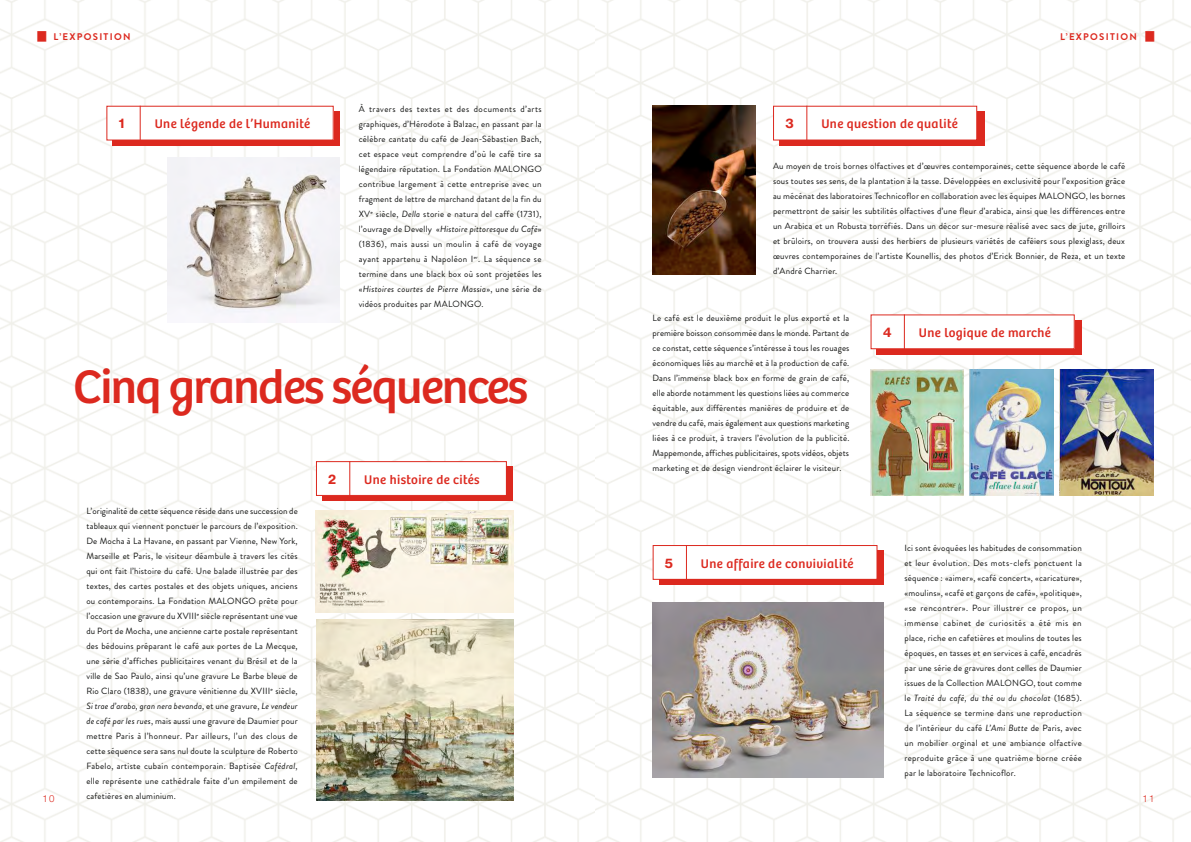
<style>
.page{position:relative;width:1191px;height:842px;background:#fff}
.page>*{position:absolute;margin:0;border:0;box-sizing:border-box;transform-origin:0 0}
.t1{font:48.8px "Bree";letter-spacing:-.03em;color:#dc291f}
.t2{font:13px "Bree";letter-spacing:.03em;color:#dc291f}
.t3{font:13px "N Haas Grotesk TX Pro 75 Bd";color:#dc291f}
.t4{font:700 9.7px "Brandon Grotesque";letter-spacing:.13em;color:#dc291f}
.t5{font:300 9.7px "Helvetica Neue LT Std";color:#dc291f}
.t6{font:9px/15px "Brandon Grotesque";letter-spacing:.02em;color:#131413;text-align:justify}
.s1{font-style:italic}
</style>
<div class="page">
<img style="left:0;top:0;width:595px;height:842px">
<div style="left:113px;top:111px;width:227px;height:35px;background:#dc291f"></div>
<div style="left:107px;top:106px;width:226px;height:34px;background:#fff"></div>
<div style="left:106px;top:106px;width:228px;height:35px;border:1px solid #dc291f"></div>
<hr style="left:140px;top:106px;width:1px;height:35px;background:#dc291f">
<img style="left:168px;top:157px;width:172px;height:166px">
<img style="left:316px;top:510px;width:197px;height:102px">
<div style="left:322px;top:466px;width:191px;height:35px;background:#dc291f"></div>
<div style="left:316px;top:462px;width:190px;height:33px;background:#fff"></div>
<div style="left:316px;top:461px;width:191px;height:35px;border:1px solid #dc291f"></div>
<hr style="left:349px;top:461px;width:1px;height:35px;background:#dc291f">
<img style="left:317px;top:619px;width:196px;height:181px">
<div style="left:779px;top:111px;width:205px;height:35px;background:#dc291f"></div>
<div style="left:773px;top:106px;width:203px;height:34px;background:#fff"></div>
<div style="left:773px;top:106px;width:204px;height:35px;border:1px solid #dc291f"></div>
<hr style="left:806px;top:106px;width:1px;height:35px;background:#dc291f">
<div style="left:876px;top:320px;width:205px;height:34px;background:#dc291f"></div>
<div style="left:871px;top:315px;width:203px;height:34px;background:#fff"></div>
<div style="left:870px;top:314px;width:204px;height:35px;border:1px solid #dc291f"></div>
<hr style="left:904px;top:314px;width:1px;height:35px;background:#dc291f">
<div style="left:659px;top:550px;width:224px;height:35px;background:#dc291f"></div>
<div style="left:653px;top:545px;width:224px;height:34px;background:#fff"></div>
<div style="left:652px;top:545px;width:225px;height:35px;border:1px solid #dc291f"></div>
<hr style="left:686px;top:545px;width:1px;height:35px;background:#dc291f">
<img style="left:969px;top:369px;width:84px;height:126px">
<img style="left:1059px;top:369px;width:94px;height:126px">
<img style="left:870px;top:369px;width:93px;height:126px">
<img style="left:652px;top:106px;width:104px;height:169px">
<img style="left:652px;top:602px;width:231px;height:175px">
<p class="t4" style="left:37px;top:30px;width:95px"><sup>█</sup> L’EXPOSITION</p>
<h2 class="t3" style="left:119px;top:115px;width:7px">1</h2>
<h2 class="t2" style="left:155px;top:116px;width:157px">Une légende de l’Humanité</h2>
<p class="t6" style="left:359px;top:102px;width:184px">À travers des textes et des documents d’arts graphiques, d’Hérodote à Balzac, en passant par la célèbre cantate du café de Jean-Sébastien Bach, cet espace veut comprendre d’où le café tire sa légendaire réputation. La Fondation MALONGO contribue largement à cette entreprise avec un fragment de lettre de marchand datant de la fin du XV<sup>e</sup> siècle, <span class="s1">Della</span> storie e natura del caffe (1731), l’ouvrage de Develly «<span class="s1">Histoire pittoresque du Café</span>» (1836), mais aussi un moulin à café de voyage ayant appartenu à Napoléon I<sup>er</sup>. La séquence se termine dans une black box où sont projetées les «<span class="s1">Histoires courtes de Pierre Massia</span>», une série de vidéos produites par MALONGO.</p>
<h1 class="t1" style="left:73px;top:358px;width:457px">Cinq grandes séquences</h1>
<p class="t5" style="left:43px;top:793px;width:13px">10</p>
<p class="t6" style="left:86px;top:503px;width:213px">L’originalité de cette séquence réside dans une succession de tableaux qui viennent ponctuer le parcours de l’exposition.<br>De Mocha à La Havane, en passant par Vienne, New York, Marseille et Paris, le visiteur déambule à travers les cités qui ont fait l’histoire du café. Une balade illustrée par des textes, des cartes postales et des objets uniques, anciens ou contemporains. La Fondation MALONGO prête pour l’occasion une gravure du XVIII<sup>e</sup> siècle représentant une vue du Port de Mocha, une ancienne carte postale représentant des bédouins préparant le café aux portes de La Mecque, une série d’affiches publicitaires venant du Brésil et de la ville de Sao Paulo, ainsi qu’une gravure Le Barbe bleue de Rio Claro (1838), une gravure vénitienne du XVIII<sup>e</sup> siècle, <span class="s1">Si trae d’arabo, gran nera bevanda</span>, et une gravure, <span class="s1">Le vendeur de café par les rues</span>, mais aussi une gravure de Daumier pour mettre Paris à l’honneur. Par ailleurs, l’un des clous de cette séquence sera sans nul doute la sculpture de Roberto Fabelo, artiste cubain contemporain. Baptisée <span class="s1">Cafédral</span>, elle représente une cathédrale faite d’un empilement de cafetières en aluminium.</p>
<h2 class="t3" style="left:328px;top:471px;width:9px">2</h2>
<h2 class="t2" style="left:364px;top:472px;width:117px">Une histoire de cités</h2>
<h2 class="t3" style="left:785px;top:115px;width:10px">3</h2>
<h2 class="t2" style="left:821px;top:116px;width:138px">Une question de qualité</h2>
<p class="t4" style="left:1060px;top:30px;width:96px">L’EXPOSITION <sup>█</sup></p>
<p class="t6" style="left:773px;top:159px;width:354px">Au moyen de trois bornes olfactives et d’œuvres contemporaines, cette séquence aborde le café sous toutes ses sens, de la plantation à la tasse. Développées en exclusivité pour l’exposition grâce au mécénat des laboratoires Technicoflor en collaboration avec les équipes MALONGO, les bornes permettront de saisir les subtilités olfactives d’une fleur d’arabica, ainsi que les différences entre un Arabica et un Robusta torréfiés. Dans un décor sur-mesure réalisé avec sacs de jute, grilloirs et brûloirs, on trouvera aussi des herbiers de plusieurs variétés de caféiers sous plexiglass, deux œuvres contemporaines de l’artiste Kounellis, des photos d’Erick Bonnier, de Reza, et un texte d’André Charrier.</p>
<p class="t6" style="left:652px;top:310px;width:198px">Le café est le deuxième produit le plus exporté et la première boisson consommée dans le monde. Partant de ce constat, cette séquence s’intéresse à tous les rouages économiques liés au marché et à la production de café.<br>Dans l’immense black box en forme de grain de café, elle aborde notamment les questions liées au commerce équitable, aux différentes manières de produire et de vendre du café, mais également aux questions marketing liées à ce produit, à travers l’évolution de la publicité.<br>Mappemonde, affiches publicitaires, spots vidéos, objets marketing et de design viendront éclairer le visiteur.</p>
<h2 class="t3" style="left:665px;top:554px;width:10px">5</h2>
<h2 class="t2" style="left:701px;top:556px;width:154px">Une affaire de convivialité</h2>
<h2 class="t3" style="left:883px;top:324px;width:10px">4</h2>
<h2 class="t2" style="left:919px;top:325px;width:133px">Une logique de marché</h2>
<p class="t6" style="left:904px;top:541px;width:179px">Ici sont évoquées les habitudes de consommation et leur évolution. Des mots-clefs ponctuent la séquence : «aimer», «café concert», «caricature», «moulins», «café et garçons de café», «politique», «se rencontrer». Pour illustrer ce propos, un immense cabinet de curiosités a été mis en place, riche en cafetières et moulins de toutes les époques, en tasses et en services à café, encadrés par une série de gravures dont celles de Daumier issues de la Collection MALONGO, tout comme le <span class="s1">Traité du café, du thé ou du chocolat</span> (1685).<br>La séquence se termine dans une reproduction de l’intérieur du café <span class="s1">L’Ami Butte</span> de Paris, avec un mobilier orginal et une ambiance olfactive reproduite grâce à une quatrième borne créée par le laboratoire Technicoflor.</p>
<p class="t5" style="left:1142px;top:793px;width:13px">11</p>
</div>
